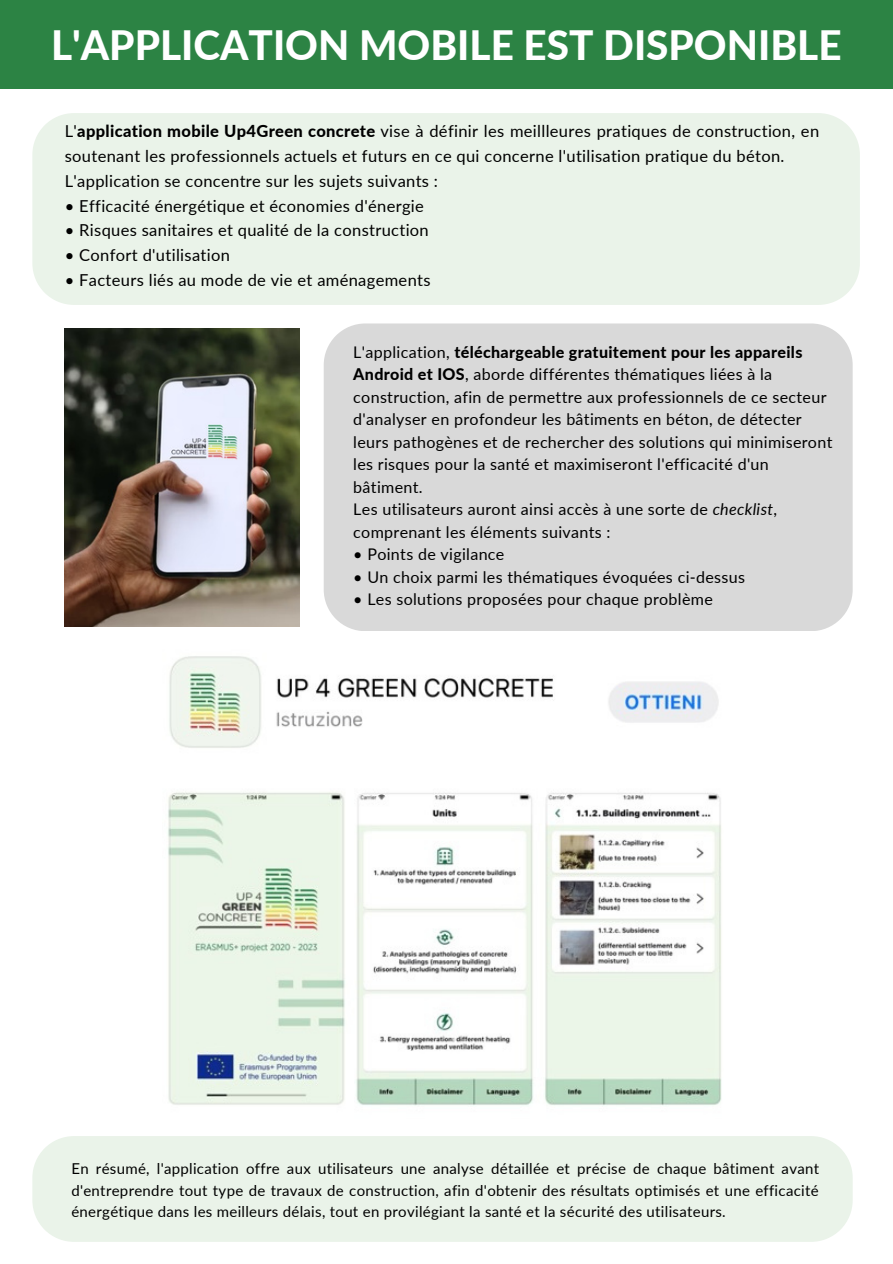
<style>
.page{position:relative;width:893px;height:1264px;background:#fff}
.page>*{position:absolute;margin:0;border:0;box-sizing:border-box;transform-origin:0 0}
.t1{font:800 40.5px "Lato";color:#fff}
.t2{font:16.5px/24.8px "Lato";letter-spacing:.02em;color:#000}
.t3{font:16.05px/22.5px "Lato";letter-spacing:.02em;color:#000}
.t4{font:15px/21.3px "Lato";letter-spacing:.02em;color:#000;text-align:justify}
.s1{font-weight:800}
.s2{font-style:italic}
</style>
<div class="page">
<div style="left:0;top:0;width:892px;height:89px;background:#2c8344"></div>
<img style="left:65px;top:328px;width:235px;height:298px">
<div style="left:32px;top:113px;width:827px;height:191px;background:#eaf3e9"></div>
<div style="left:32px;top:1136px;width:820px;height:105px;background:#eaf3e9"></div>
<img style="left:168px;top:656px;width:554px;height:450px">
<div style="left:324px;top:323px;width:528px;height:308px;background:#d9d9d9"></div>
<p class="t1" style="left:51px;top:20px;width:792px">L'APPLICATION MOBILE EST DISPONIBLE</p>
<p class="t2" style="left:65px;top:119px;width:755px">L'<span class="s1">application mobile Up4Green concrete</span> vise à définir les meillleures pratiques de construction, en soutenant les professionnels actuels et futurs en ce qui concerne l'utilisation pratique du béton.</p>
<p class="t2" style="left:65px;top:168px;width:375px">L'application se concentre sur les sujets suivants :</p>
<p class="t2" style="left:65px;top:193px;width:360px">• Efficacité énergétique et économies d'énergie</p>
<p class="t2" style="left:65px;top:218px;width:365px">• Risques sanitaires et qualité de la construction</p>
<p class="t2" style="left:65px;top:242px;width:166px">• Confort d'utilisation</p>
<p class="t2" style="left:65px;top:267px;width:367px">• Facteurs liés au mode de vie et aménagements</p>
<p class="t3" style="left:353px;top:340px;width:480px">L'application, <span class="s1">téléchargeable gratuitement pour les appareils Android et IOS</span>, aborde différentes thématiques liées à la construction, afin de permettre aux professionnels de ce secteur d'analyser en profondeur les bâtiments en béton, de détecter leurs pathogènes et de rechercher des solutions qui minimiseront les risques pour la santé et maximiseront l'efficacité d'un bâtiment.</p>
<p class="t3" style="left:353px;top:498px;width:425px">Les utilisateurs auront ainsi accès à une sorte de <span class="s2">checklist</span>, comprenant les éléments suivants :</p>
<p class="t3" style="left:353px;top:543px;width:153px">• Points de vigilance</p>
<p class="t3" style="left:353px;top:565px;width:393px">• Un choix parmi les thématiques évoquées ci-dessus</p>
<p class="t3" style="left:353px;top:588px;width:361px">• Les solutions proposées pour chaque problème</p>
<p class="t4" style="left:71px;top:1157px;width:749px">En résumé, l'application offre aux utilisateurs une analyse détaillée et précise de chaque bâtiment avant d'entreprendre tout type de travaux de construction, afin d'obtenir des résultats optimisés et une efficacité énergétique dans les meilleurs délais, tout en provilégiant la santé et la sécurité des utilisateurs.</p>
</div>
